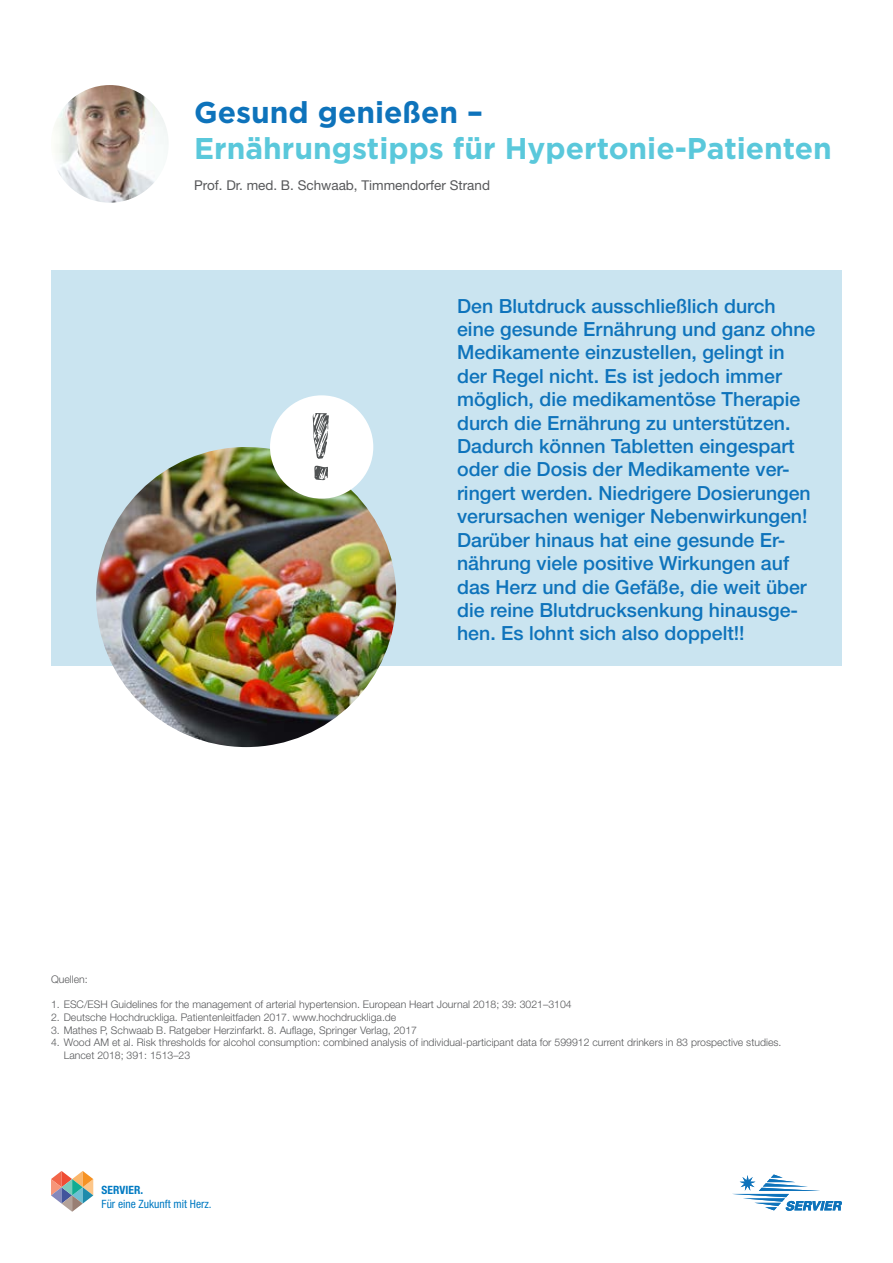
<style>
.page{position:relative;width:893px;height:1263px;background:#fff}
.page>*{position:absolute;margin:0;border:0;box-sizing:border-box;transform-origin:0 0}
.t1{font:700 30px "Gotham";color:#5ac8db}
.t2{font:700 30px "Gotham";color:#0e73bb}
.t3{font:500 19.5px/23.4px "Helvetica Neue LT Std";color:#0e73bb}
.t4{font:13.5px "Helvetica Neue LT Std";color:#57585a}
.t5{font:condensed 11.4px "Helvetica Neue LT Std";color:#007ac2}
.t6{font:700 condensed 11.4px "Helvetica Neue LT Std";letter-spacing:.005em;color:#007ac2}
.t7{font:300 10.5px/12.6px "Helvetica Neue LT Std";color:#57585a}
</style>
<div class="page">
<svg style="left:732px;top:1174px;width:110px;height:37px"></svg>
<svg style="left:51px;top:1171px;width:42px;height:41px"></svg>
<div style="left:51px;top:270px;width:791px;height:395px;background:#cae4f0"></div>
<img style="left:96px;top:447px;width:300px;height:300px;border-radius:150px">
<div style="left:270px;top:395px;width:103px;height:104px;background:#fff;border-radius:50%"></div>
<svg style="left:312px;top:413px;width:17px;height:46px"></svg>
<svg style="left:314px;top:465px;width:14px;height:15px"></svg>
<img style="left:51px;top:85px;width:118px;height:118px;border-radius:59px">
<h1 class="t2" style="left:194px;top:95px;width:290px">Gesund genießen –</h1>
<h1 class="t1" style="left:194px;top:131px;width:639px">Ernährungstipps für Hypertonie-Patienten</h1>
<p class="t4" style="left:194px;top:177px;width:297px">Prof. Dr. med. B. Schwaab, Timmendorfer Strand</p>
<p class="t3" style="left:457px;top:294px;width:360px">Den Blutdruck ausschließlich durch eine gesunde Ernährung und ganz ohne Medikamente einzustellen, gelingt in der Regel nicht. Es ist jedoch immer möglich, die medikamentöse Therapie durch die Ernährung zu unterstützen.<br>Dadurch können Tabletten eingespart oder die Dosis der Medikamente ver&shy;ringert werden. Niedrigere Dosierungen verursachen weniger Nebenwirkungen!<br>Darüber hinaus hat eine gesunde Er&shy;nährung viele positive Wirkungen auf das Herz und die Gefäße, die weit über die reine Blutdrucksenkung hinausge&shy;hen. Es lohnt sich also doppelt!!</p>
<p class="t7" style="left:51px;top:973px;width:38px">Quellen:</p>
<p class="t7" style="left:51px;top:998px;width:522px">1. ESC/ESH Guidelines for the management of arterial hypertension. European Heart Journal 2018; 39: 3021–3104</p>
<p class="t7" style="left:51px;top:1011px;width:347px">2. Deutsche Hochdruckliga. Patientenleitfaden 2017. www.hochdruckliga.de</p>
<p class="t7" style="left:51px;top:1023px;width:367px">3. Mathes P, Schwaab B. Ratgeber Herzinfarkt. 8. Auflage, Springer Verlag, 2017</p>
<p class="t7" style="left:64px;top:1036px;width:719px;text-indent:-13px">4. Wood AM et al. Risk thresholds for alcohol consumption: combined analysis of individual-participant data for 599912 current drinkers in 83 prospective studies.<br>Lancet 2018; 391: 1513–23</p>
<p class="t6" style="left:102px;top:1183px;width:43px">SERVIER.</p>
<p class="t5" style="left:102px;top:1197px;width:112px">Für eine Zukunft mit Herz.</p>
</div>
